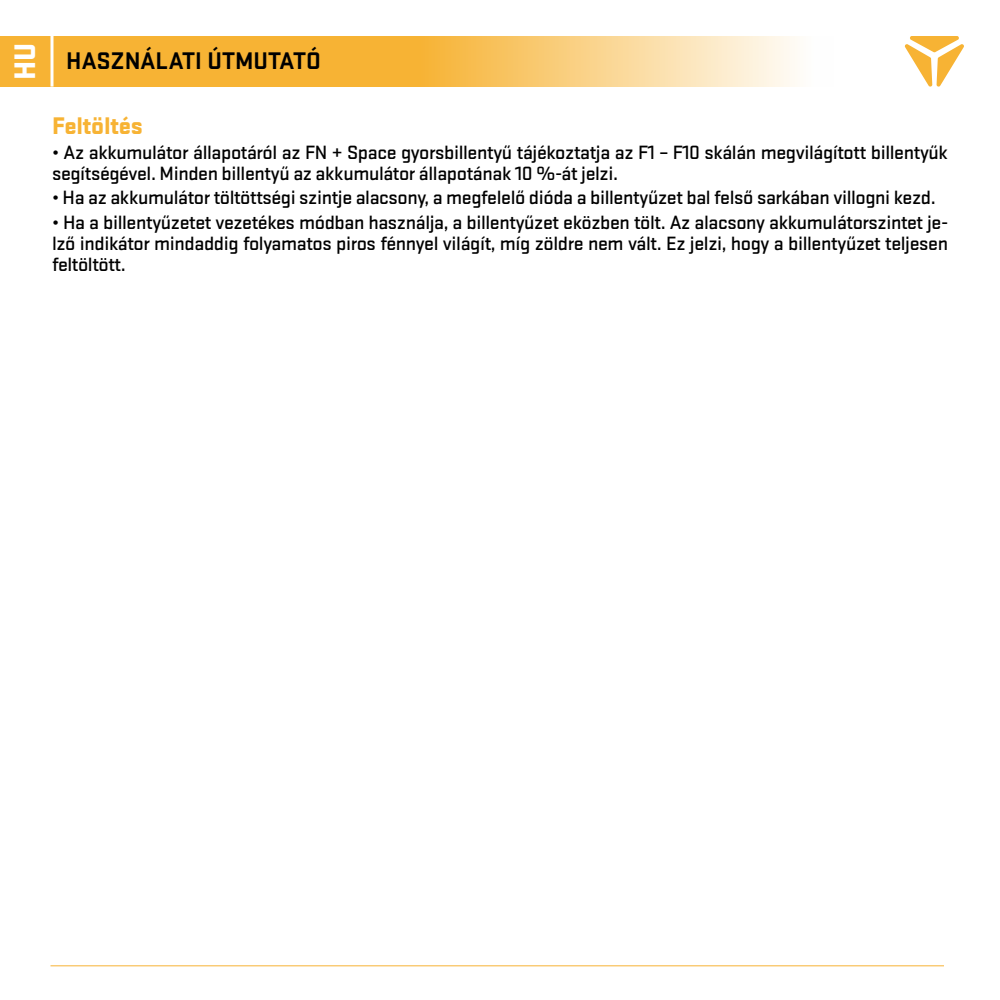
<style>
.page{position:relative;width:1000px;height:1000px;background:#fff}
.page>*{position:absolute;margin:0;border:0;box-sizing:border-box;transform-origin:0 0}
.t1{font:900 30.9px "Stratum 2";color:#fff}
.t2{font:700 25px "Stratum 2";color:#000}
.t3{font:900 25px "Stratum 2";letter-spacing:-.01em;color:#f7b334}
.t4{font:500 20px/21px "Stratum 2";letter-spacing:-.02em;color:#000}
</style>
<div class="page">
<svg style="left:904px;top:36px;width:60px;height:51px"></svg>
<svg style="left:0;top:36px;width:797px;height:51px;background:#f8c461"></svg>
<hr style="left:50px;top:965px;width:894px;height:1px;background:#f7b334">
<svg style="left:50px;top:36px;width:4px;height:51px"></svg>
<p class="t1" style="left:2px;top:80px;width:39px;rotate:-90deg">HU</p>
<p class="t2" style="left:66px;top:44px;width:256px">HASZNÁLATI ÚTMUTATÓ</p>
<p class="t3" style="left:52px;top:108px;width:92px">Feltöltés</p>
<p class="t4" style="left:52px;top:141px;width:898px">• Az akkumulátor állapotáról az FN + Space gyorsbillentyű tájékoztatja az F1 – F10 skálán megvilágított billentyűk segítségével. Minden billentyű az akkumulátor állapotának 10 %-át jelzi.</p>
<p class="t4" style="left:52px;top:186px;width:885px">• Ha az akkumulátor töltöttségi szintje alacsony, a megfelelő dióda a billentyűzet bal felső sarkában villogni kezd.</p>
<p class="t4" style="left:52px;top:210px;width:898px;text-align:justify">• Ha a billentyűzetet vezetékes módban használja, a billentyűzet eközben tölt. Az alacsony akkumulátorszintet je&shy;lző indikátor mindaddig folyamatos piros fénnyel világít, míg zöldre nem vált. Ez jelzi, hogy a billentyűzet teljesen feltöltött.</p>
</div>
